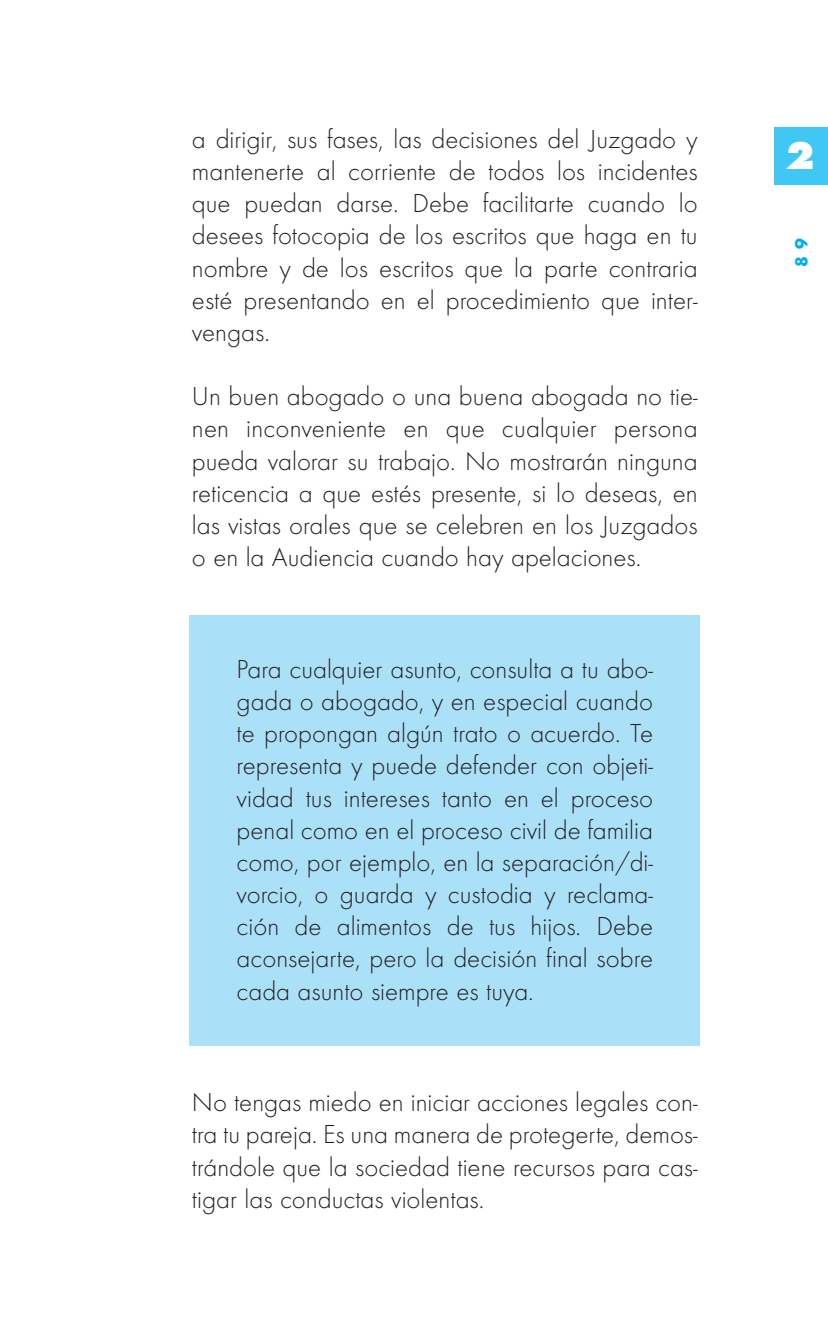
<style>
.page{position:relative;width:828px;height:1339px;background:#fff}
.page>*{position:absolute;margin:0;border:0;box-sizing:border-box;transform-origin:0 0}
.t1{font:800 40.5px "Futura T";color:#fff}
.t2{font:300 27px/32.2px "Futura T";color:#231f20;text-align:justify}
.t3{font:700 18px "Futura T";color:#00aeef}
</style>
<div class="page">
<div style="left:189px;top:616px;width:510px;height:430px;background:#abe0f9"></div>
<div style="left:775px;top:127px;width:53px;height:57px;background:#40c7f4"></div>
<p class="t2" style="left:192px;top:125px;width:507px">a dirigir, sus fases, las decisiones del Juzgado y mantenerte al corriente de todos los incidentes que puedan darse. Debe facilitarte cuando lo desees fotocopia de los escritos que haga en tu nombre y de los escritos que la parte contraria esté presentando en el procedimiento que inter&shy;vengas.</p>
<p class="t2" style="left:192px;top:383px;width:507px">Un buen abogado o una buena abogada no tie&shy;nen inconveniente en que cualquier persona pueda valorar su trabajo. No mostrarán ninguna reticencia a que estés presente, si lo deseas, en las vistas orales que se celebren en los Juzgados o en la Audiencia cuando hay apelaciones.</p>
<p class="t2" style="left:237px;top:655px;width:418px">Para cualquier asunto, consulta a tu abo&shy;gada o abogado, y en especial cuando te propongan algún trato o acuerdo. Te representa y puede defender con objeti&shy;vidad tus intereses tanto en el proceso penal como en el proceso civil de familia como, por ejemplo, en la separación/di&shy;vorcio, o guarda y custodia y reclama&shy;ción de alimentos de tus hijos. Debe aconsejarte, pero la decisión final sobre cada asunto siempre es tuya.</p>
<p class="t2" style="left:192px;top:1088px;width:507px">No tengas miedo en iniciar acciones legales con&shy;tra tu pareja. Es una manera de protegerte, demos&shy;trándole que la sociedad tiene recursos para cas&shy;tigar las conductas violentas.</p>
<h1 class="t1" style="left:786px;top:140px;width:30px">2</h1>
<p class="t3" style="left:794px;top:267px;width:30px;rotate:-90deg">8 9</p>
</div>
